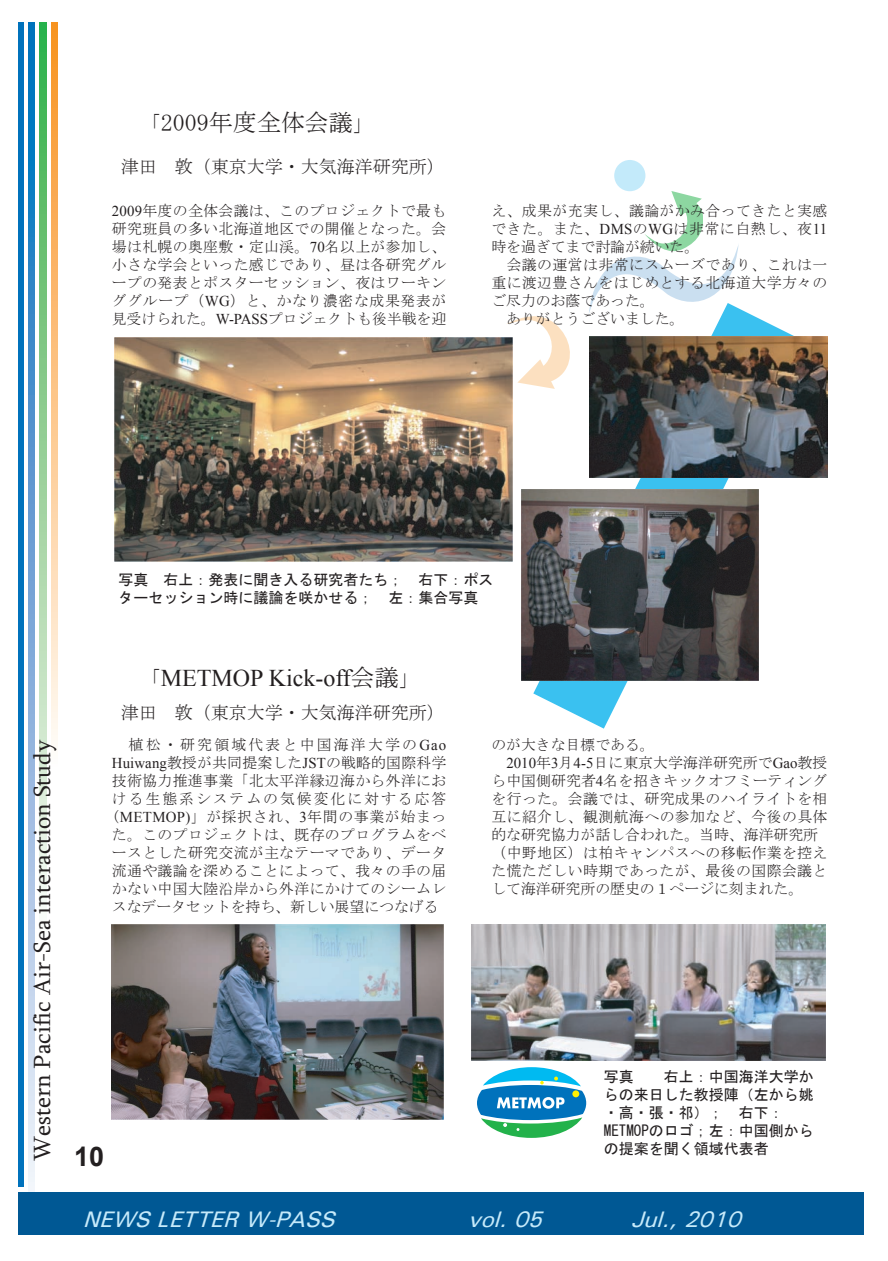
<style>
.page{position:relative;width:888px;height:1261px;background:#fff}
.page>*{position:absolute;margin:0;border:0;box-sizing:border-box;transform-origin:0 0}
.t1{font:700 27px "Arial";color:#231f20}
.t2{font:24px "Sylfaen";color:#231f20}
.t3{font:24px "Times New Roman";color:#231f20}
.t4{font:24px "MS Mincho";color:#231f20}
.t5{font:italic 22.5px "Utah";color:#c6eafa}
.t6{font:18px "MS Mincho";color:#231f20}
.t7{font:15px/18px "MS Mincho";letter-spacing:.025em;color:#231f20;text-align:justify}
.t8{font:15px/18px "MS Gothic";color:#231f20}
.t9{font:15px "MS Mincho";color:#231f20}
.t10{font:15px "MS Mincho";letter-spacing:.005em;color:#231f20}
.s1{font-size:21px}
.s2{font-family:"Times New Roman"}
.s3{font-family:"MS Mincho";font-size:21px}
.s4{font-family:"MS Mincho"}
</style>
<div class="page">
<svg style="left:507px;top:316px;width:26px;height:73px"></svg>
<div style="left:614px;top:160px;width:31px;height:31px;background:#c3eafa;border-radius:50%"></div>
<svg style="left:590px;top:191px;width:149px;height:112px"></svg>
<svg style="left:533px;top:303px;width:265px;height:425px"></svg>
<div style="left:18px;top:22px;width:5px;height:1164px;background:#0072bc"></div>
<svg style="left:28px;top:22px;width:7px;height:1213px;background:#74a9d8"></svg>
<svg style="left:40px;top:22px;width:6px;height:881px;background:#95d19a"></svg>
<svg style="left:52px;top:22px;width:6px;height:719px;background:#fbc486"></svg>
<div style="left:18px;top:1191px;width:846px;height:43px;background:#005894"></div>
<img style="left:114px;top:337px;width:398px;height:224px">
<img style="left:111px;top:924px;width:332px;height:194px">
<img style="left:471px;top:924px;width:355px;height:135px">
<svg style="left:477px;top:1067px;width:109px;height:70px"></svg>
<img style="left:590px;top:336px;width:238px;height:141px">
<img style="left:522px;top:489px;width:236px;height:191px">
<p class="t4" style="left:140px;top:110px;width:235px"><span class="s1">「</span>2009年度全体会議<span class="s1">」</span></p>
<p class="t6" style="left:121px;top:157px;width:325px">津田　敦（東京大学・大気海洋研究所）</p>
<p class="t7" style="left:112px;top:201px;width:336px"><span class="s2">2009</span>年度の全体会議は、このプロジェクトで最も研究班員の多い北海道地区での開催となった。会場は札幌の奥座敷・定山渓。<span class="s2">70</span>名以上が参加し、小さな学会といった感じであり、昼は各研究グループの発表とポスターセッション、夜はワーキンググループ（<span class="s2">WG</span>）と、かなり濃密な成果発表が見受けられた。<span class="s2">W-PASS</span>プロジェクトも後半戦を迎</p>
<p class="t7" style="left:491px;top:201px;width:338px;text-align:left">え、成果が充実し、議論がかみ合ってきたと実感できた。また、<span class="s2">DMS</span>の<span class="s2">WG</span>は非常に白熱し、夜<span class="s2">11</span>時を過ぎてまで討論が続いた。<br>　会議の運営は非常にスムーズであり、これは一重に渡辺豊さんをはじめとする北海道大学方々のご尽力のお蔭であった。<br>　ありがとうございました。</p>
<p class="t8" style="left:119px;top:570px;width:376px">写真　右上：発表に聞き入る研究者たち；　右下：ポスターセッション時に議論を咲かせる；　左：集合写真</p>
<p class="t2" style="left:26px;top:1160px;width:423px;rotate:-90deg">Western Pacific Air-Sea interaction Study</p>
<p class="t3" style="left:140px;top:661px;width:281px"><span class="s3">「</span>METMOP Kick-off<span class="s4">会議</span><span class="s3">」</span></p>
<p class="t6" style="left:121px;top:703px;width:325px">津田　敦（東京大学・大気海洋研究所）</p>
<p class="t7" style="left:112px;top:735px;width:336px">　植松・研究領域代表と中国海洋大学の<span class="s2">Gao Huiwang</span>教授が共同提案した<span class="s2">JST</span>の戦略的国際科学技術協力推進事業「北太平洋縁辺海から外洋における生態系システムの気候変化に対する応答(<span class="s2">METMOP)</span>」が採択され、<span class="s2">3</span>年間の事業が始まった。このプロジェクトは、既存のプログラムをベースとした研究交流が主なテーマであり、データ流通や議論を深めることによって、我々の手の届かない中国大陸沿岸から外洋にかけてのシームレスなデータセットを持ち、新しい展望につなげる</p>
<p class="t9" style="left:491px;top:736px;width:165px">のが大きな目標である。</p>
<p class="t10" style="left:506px;top:754px;width:323px"><span class="s2">2010</span>年<span class="s2">3</span>月<span class="s2">4-5</span>日に東京大学海洋研究所で<span class="s2">Gao</span>教授</p>
<p class="t10" style="left:491px;top:772px;width:338px">ら中国側研究者<span class="s2">4</span>名を招きキックオフミーティング</p>
<p class="t7" style="left:491px;top:789px;width:338px">を行った。会議では、研究成果のハイライトを相</p>
<p class="t7" style="left:491px;top:807px;width:338px">互に紹介し、観測航海への参加など、今後の具体</p>
<p class="t9" style="left:491px;top:826px;width:328px">的な研究協力が話し合われた。当時、海洋研究所</p>
<p class="t7" style="left:491px;top:843px;width:338px">（中野地区）は柏キャンパスへの移転作業を控え</p>
<p class="t7" style="left:491px;top:861px;width:338px">た慌ただしい時期であったが、最後の国際会議と</p>
<p class="t9" style="left:491px;top:880px;width:313px">して海洋研究所の歴史の１ページに刻まれた。</p>
<p class="t1" style="left:74px;top:1138px;width:32px">10</p>
<p class="t8" style="left:604px;top:1067px;width:211px">写真　　右上：中国海洋大学からの来日した教授陣（左から姚・高・張・祁）；　右下：<br>METMOPのロゴ；左：中国側からの提案を聞く領域代表者</p>
<p class="t5" style="left:85px;top:1205px;width:253px">NEWS LETTER W-PASS</p>
<p class="t5" style="left:470px;top:1205px;width:76px">vol. 05</p>
<p class="t5" style="left:632px;top:1205px;width:112px">Jul., 2010</p>
</div>
